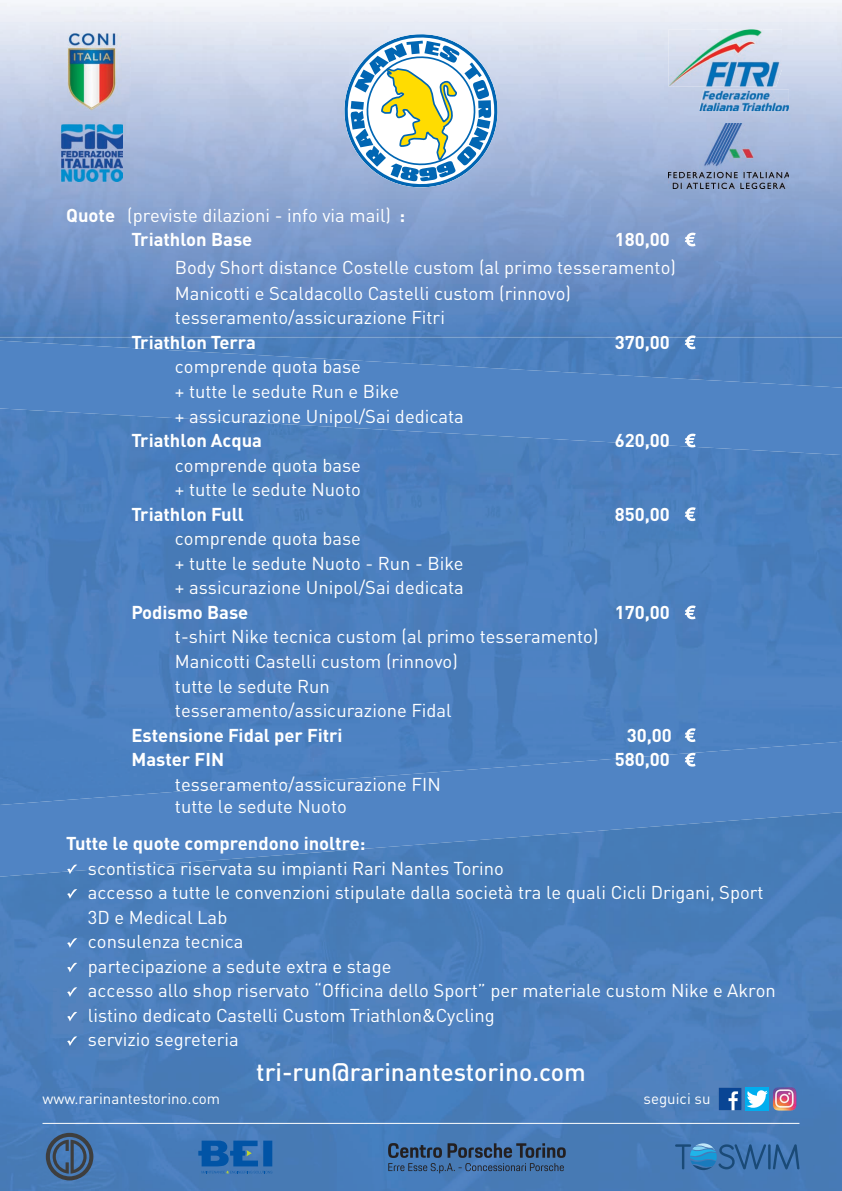
<style>
.page{position:relative;width:842px;height:1191px;background:#fff}
.page>*{position:absolute;margin:0;border:0;box-sizing:border-box;transform-origin:0 0}
.t1{font:500 25px "DINOT";color:#fff}
.t2{font:18.4px/24.5px "DINOT";color:#fff}
.t3{font:700 18.4px "DINOT";color:#fff}
.t4{font:15.1px "DINOT";color:#fff}
.s1{font-weight:700}
</style>
<div class="page">
<div style="left:0;top:388px;width:842px;height:424px;background:#5084c4"></div>
<img style="left:0;top:2px;width:842px;height:386px">
<img style="left:0;top:408px;width:842px;height:397px">
<img style="left:0;top:812px;width:842px;height:379px">
<svg style="left:344px;top:34px;width:154px;height:153px"></svg>
<img style="left:669px;top:29px;width:113px;height:58px">
<img style="left:699px;top:90px;width:90px;height:21px">
<img style="left:668px;top:124px;width:121px;height:64px">
<img style="left:53px;top:33px;width:78px;height:78px">
<img style="left:61px;top:125px;width:62px;height:56px">
<svg style="left:198px;top:1140px;width:74px;height:33px;background:#2367ad"></svg>
<svg style="left:388px;top:1143px;width:178px;height:30px;background:#3d6390"></svg>
<svg style="left:46px;top:1132px;width:47px;height:48px;background:#436183"></svg>
<svg style="left:675px;top:1143px;width:124px;height:27px;background:#3a74ad"></svg>
<div style="left:745px;top:1087px;width:24px;height:23px;background:#00aeef"></div>
<img style="left:773px;top:1087px;width:23px;height:23px">
<svg style="left:718px;top:1087px;width:50px;height:23px"></svg>
<hr style="left:43px;top:1123px;width:756px;height:1px;background:#fff">
<svg style="left:685px;top:233px;width:11px;height:13px"></svg>
<svg style="left:685px;top:335px;width:11px;height:14px"></svg>
<svg style="left:685px;top:434px;width:11px;height:13px"></svg>
<svg style="left:685px;top:507px;width:11px;height:14px"></svg>
<svg style="left:685px;top:605px;width:11px;height:14px"></svg>
<svg style="left:685px;top:728px;width:11px;height:14px"></svg>
<svg style="left:685px;top:753px;width:11px;height:13px"></svg>
<svg style="left:67px;top:864px;width:10px;height:10px"></svg>
<svg style="left:67px;top:889px;width:10px;height:9px"></svg>
<svg style="left:67px;top:938px;width:10px;height:9px"></svg>
<svg style="left:67px;top:962px;width:10px;height:10px"></svg>
<svg style="left:67px;top:987px;width:10px;height:10px"></svg>
<svg style="left:67px;top:1012px;width:10px;height:9px"></svg>
<svg style="left:67px;top:1036px;width:10px;height:10px"></svg>
<p class="t2" style="left:131px;top:205px;width:275px;text-indent:-65px"><span class="s1">Quote</span> (previste dilazioni - info via mail) <span class="s1">:<br>Triathlon Base</span></p>
<p class="t3" style="left:615px;top:233px;width:57px">180,00</p>
<p class="t2" style="left:175px;top:257px;width:502px;line-height:25.1px">Body Short distance Costelle custom (al primo tesseramento)<br>Manicotti e Scaldacollo Castelli custom (rinnovo) tesseramento/assicurazione Fitri</p>
<p class="t3" style="left:131px;top:336px;width:126px">Triathlon Terra</p>
<p class="t3" style="left:615px;top:336px;width:57px">370,00</p>
<p class="t2" style="left:175px;top:356px;width:290px">comprende quota base<br>+ tutte le sedute Run e Bike<br>+ assicurazione Unipol/Sai dedicata</p>
<p class="t3" style="left:131px;top:434px;width:132px">Triathlon Acqua</p>
<p class="t3" style="left:615px;top:434px;width:57px">620,00</p>
<p class="t2" style="left:175px;top:455px;width:188px">comprende quota base + tutte le sedute Nuoto</p>
<p class="t3" style="left:131px;top:507px;width:114px">Triathlon Full</p>
<p class="t3" style="left:615px;top:507px;width:57px">850,00</p>
<p class="t2" style="left:175px;top:528px;width:290px">comprende quota base<br>+ tutte le sedute Nuoto - Run - Bike + assicurazione Unipol/Sai dedicata</p>
<p class="t3" style="left:131px;top:606px;width:118px">Podismo Base</p>
<p class="t3" style="left:615px;top:606px;width:57px">170,00</p>
<p class="t2" style="left:175px;top:626px;width:425px">t-shirt Nike tecnica custom (al primo tesseramento)<br>Manicotti Castelli custom (rinnovo)<br>tutte le sedute Run<br>tesseramento/assicurazione Fidal</p>
<p class="t3" style="left:131px;top:728px;width:213px">Estensione Fidal per Fitri</p>
<p class="t3" style="left:627px;top:728px;width:47px">30,00</p>
<p class="t3" style="left:131px;top:753px;width:94px">Master FIN</p>
<p class="t3" style="left:615px;top:753px;width:57px">580,00</p>
<p class="t2" style="left:175px;top:775px;width:267px;line-height:22.1px">tesseramento/assicurazione FIN tutte le sedute Nuoto</p>
<p class="t3" style="left:66px;top:837px;width:301px">Tutte le quote comprendono inoltre:</p>
<p class="t2" style="left:88px;top:857px;width:689px">scontistica riservata su impianti Rari Nantes Torino<br>accesso a tutte le convenzioni stipulate dalla società tra le quali Cicli Drigani, Sport 3D e Medical Lab<br>consulenza tecnica<br>partecipazione a sedute extra e stage<br>accesso allo shop riservato “Officina dello Sport” per materiale custom Nike e Akron listino dedicato Castelli Custom Triathlon&amp;Cycling<br>servizio segreteria</p>
<h1 class="t1" style="left:256px;top:1063px;width:331px">tri-run@rarinantestorino.com</h1>
<p class="t4" style="left:43px;top:1092px;width:179px">www.rarinantestorino.com</p>
<p class="t4" style="left:644px;top:1092px;width:68px">seguici su</p>
</div>
